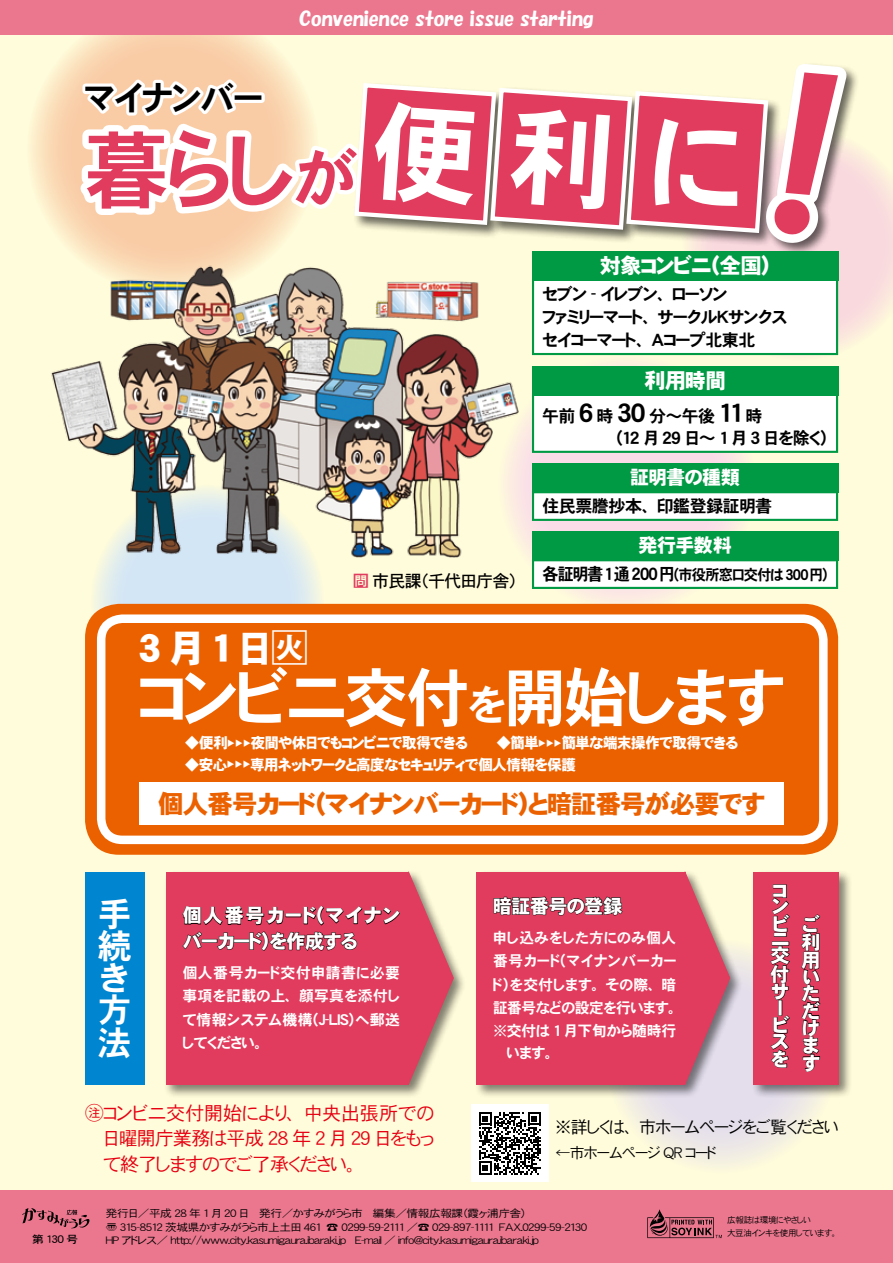
<style>
.page{position:relative;width:893px;height:1263px;background:#fffcdb}
.page>*{position:absolute;margin:0;border:0;box-sizing:border-box;transform-origin:0 0}
.t1{font:85.05px "DFHS Gothic W7 WING RKSJ H";color:#e13c5d}
.t2{font:63.75px "DFHS Gothic W7 WING RKSJ H";letter-spacing:-.025em;color:#fff}
.t3{font:38.25px "DFHS Gothic W9 WING RKSJ H";color:#fff}
.t4{font:34.05px "DFHS Gothic W7 WING RKSJ H";letter-spacing:-.025em;color:#000}
.t5{font:34.05px/32.2px "DFHS Gothic W7 WING RKSJ H";color:#fff;text-align:justify}
.t6{font:25.5px "DFHS Gothic W9 WING RKSJ H";letter-spacing:-.03em;color:#eb6100}
.t7{font:25.5px "DFHS Gothic W7 WING RKSJ H";color:#000}
.t8{font:21.3px "DFHS Gothic W9 WING RKSJ H";letter-spacing:-.03em;color:#fff}
.t9{font:19.2px/25.5px "DFHS Gothic W3 WING RKSJ H";letter-spacing:-.025em;color:#e60012;text-align:justify}
.t10{font:19.2px/17.4px "DFHS Gothic W9 WING RKSJ H";letter-spacing:-.015em;color:#fff;text-align:justify}
.t11{font:19.2px "HGP Soei Kakupoptai";letter-spacing:-.01em;color:#fff}
.t12{font:19.2px "DFHS Gothic W9 WING RKSJ H";letter-spacing:.105em;color:#fff}
.t13{font:16.95px/23.4px "DFHS Gothic W7 WING RKSJ H";letter-spacing:-.025em;color:#000}
.t14{font:16.95px "DFHS Gothic W3 WING RKSJ H";letter-spacing:-.025em;color:#000}
.t15{font:16.95px "DFHS Gothic W5 WING RKSJ H";letter-spacing:-.045em;color:#000}
.t16{font:16.95px "DFHS Gothic W7 WING RKSJ H";letter-spacing:-.025em;color:#000;scale:.95 1}
.t17{font:14.85px "DFHS Gothic W9 WING RKSJ H";letter-spacing:-.03em;color:#fff}
.t18{font:14.85px/23.4px "DFHS Gothic W7 WING RKSJ H";letter-spacing:.02em;color:#fff;text-align:right}
.t19{font:14.85px/23.4px "DFHS Gothic W7 WING RKSJ H";letter-spacing:-.02em;color:#fff}
.t20{font:14.85px/23.4px "DFHS Gothic W7 WING RKSJ H";letter-spacing:.04em;color:#fff;text-align:right}
.t21{font:14.85px "DFHS Gothic W7 WING RKSJ H";letter-spacing:-.045em;color:#000;scale:.95 1}
.t22{font:14.85px "DFHS Gothic W3 WING RKSJ H";letter-spacing:-.025em;color:#000}
.t23{font:10.5px/13.8px "DFHS Gothic W3 WING RKSJ H";letter-spacing:-.03em;color:#000;scale:1.11 1}
.t24{font:10.5px "DFHS Gothic W5 WING RKSJ H";color:#000;scale:1.11 1}
.t25{font:8.55px/12.5px "DFHS Gothic W3 WING RKSJ H";letter-spacing:-.025em;color:#000}
.t26{font:8.55px "DFHS Gothic W9 WING RKSJ H";color:#fff}
.s1{font-size:63.75px}
.s2{font-family:"Meiryo";color:#e13c5d}
.s3{font-family:"Koz Go Pro";font-weight:800}
.s4{font-size:42.45px}
.s5{font-family:"Koz Go Pro"}
.s6{font-family:"Koz Go Pro";font-weight:200}
</style>
<div class="page">
<svg style="left:499px;top:356px;width:256px;height:256px;fill:#fadde9"></svg>
<div style="left:91px;top:485px;width:233px;height:233px;background:#d3e6f7;border-radius:50%"></div>
<svg style="left:605px;top:940px;width:233px;height:233px;fill:#ece7e6"></svg>
<svg style="left:27px;top:4px;width:292px;height:292px;background:#fad8b4"></svg>
<svg style="left:682px;top:151px;width:211px;height:205px;fill:#f9ddde"></svg>
<div style="left:751px;top:869px;width:101px;height:229px;background:#000;opacity:.5"></div>
<div style="left:753px;top:872px;width:85px;height:212px;background:#e13c5d"></div>
<div style="left:474px;top:869px;width:269px;height:229px;background:#000;opacity:.5"></div>
<div style="left:476px;top:872px;width:209px;height:212px;background:#e13c5d"></div>
<svg style="left:684px;top:870px;width:46px;height:216px"></svg>
<div style="left:164px;top:869px;width:303px;height:229px;background:#000;opacity:.5"></div>
<div style="left:166px;top:872px;width:242px;height:212px;background:#e13c5d"></div>
<svg style="left:408px;top:870px;width:46px;height:216px"></svg>
<img style="left:51px;top:242px;width:482px;height:315px">
<div style="left:0;top:1191px;width:893px;height:72px;background:#ea778e"></div>
<svg style="left:22px;top:1208px;width:67px;height:20px"></svg>
<svg style="left:647px;top:1209px;width:75px;height:29px"></svg>
<div style="left:0;top:0;width:893px;height:34px;background:#ea778e"></div>
<svg style="left:283px;top:136px;width:86px;height:1055px"></svg>
<div style="left:85px;top:604px;width:753px;height:251px;background:#eb6100;border-radius:34px"></div>
<div style="left:97px;top:614px;width:731px;height:230px;border:9px solid #fff;border-radius:21px"></div>
<div style="left:139px;top:782px;width:645px;height:43px;background:#fff"></div>
<div style="left:85px;top:872px;width:60px;height:212px;background:#0086d1"></div>
<svg style="left:182px;top:905px;width:218px;height:47px"></svg>
<svg style="left:493px;top:896px;width:130px;height:20px"></svg>
<svg style="left:772px;top:884px;width:18px;height:48px"></svg>
<div style="left:774px;top:932px;width:13px;height:5px;border:1px solid #000"></div>
<svg style="left:770px;top:945px;width:20px;height:56px"></svg>
<svg style="left:770px;top:1015px;width:20px;height:53px"></svg>
<svg style="left:801px;top:914px;width:20px;height:158px"></svg>
<div style="left:533px;top:280px;width:304px;height:74px;background:#fff"></div>
<div style="left:532px;top:279px;width:306px;height:76px;border:2px solid #094"></div>
<div style="left:532px;top:251px;width:306px;height:30px;background:#094"></div>
<div style="left:533px;top:394px;width:304px;height:58px;background:#fff"></div>
<div style="left:532px;top:393px;width:306px;height:60px;border:2px solid #094"></div>
<div style="left:532px;top:366px;width:306px;height:29px;background:#094"></div>
<svg style="left:67px;top:74px;width:244px;height:147px;background:#fce8d5"></svg>
<div style="left:232px;top:92px;width:33px;height:11px;border:6px solid #fff"></div>
<div style="left:533px;top:492px;width:304px;height:28px;background:#fff"></div>
<div style="left:532px;top:491px;width:306px;height:30px;border:2px solid #094"></div>
<div style="left:532px;top:463px;width:306px;height:30px;background:#094"></div>
<div style="left:471px;top:1104px;width:77px;height:78px;background:#fff"></div>
<svg style="left:479px;top:1112px;width:62px;height:62px"></svg>
<div style="left:533px;top:560px;width:304px;height:28px;background:#fff"></div>
<div style="left:532px;top:559px;width:306px;height:30px;border:2px solid #094"></div>
<div style="left:532px;top:531px;width:306px;height:30px;background:#094"></div>
<svg style="left:352px;top:64px;width:507px;height:189px"></svg>
<h3 class="t4" style="left:85px;top:81px;width:180px">マイナンバー</h3>
<h3 class="t11" style="left:299px;top:9px;width:296px">Convenience store issue starting</h3>
<h1 class="t1" style="left:84px;top:128px;width:276px">暮らし<span class="s1">が</span></h1>
<h3 class="t15" style="left:352px;top:572px;width:167px"><span class="s2">問</span>市民課（千代田庁舎(</h3>
<h3 class="t8" style="left:600px;top:255px;width:173px">対象コンビニ（全国(</h3>
<h3 class="t13" style="left:542px;top:282px;width:246px">セブン ‐ イレブン、ローソン<br>ファミリーマート、サークルＫサンクスセイコーマート、Ａコープ北東北</h3>
<h3 class="t8" style="left:644px;top:370px;width:83px">利用時間</h3>
<h3 class="t7" style="left:617px;top:400px;width:30px">30</h3>
<h3 class="t7" style="left:579px;top:400px;width:16px">6</h3>
<h3 class="t7" style="left:718px;top:400px;width:27px">11</h3>
<h3 class="t13" style="left:649px;top:404px;width:68px">分～午後</h3>
<h3 class="t13" style="left:542px;top:404px;width:35px">午前</h3>
<h3 class="t13" style="left:597px;top:404px;width:19px">時</h3>
<h3 class="t13" style="left:746px;top:404px;width:19px">時</h3>
<h3 class="t13" style="left:614px;top:427px;width:216px">（12 月 29 日～ 1 月 3 日を除く(</h3>
<h3 class="t10" style="left:630px;top:469px;width:111px">証明書の種類</h3>
<h3 class="t13" style="left:542px;top:495px;width:231px">住民票謄抄本、印鑑登録証明書</h3>
<h3 class="t10" style="left:638px;top:537px;width:95px">発行手数料</h3>
<h3 class="t16" style="left:542px;top:566px;width:141px">各証明書 通1 200円</h3>
<h3 class="t21" style="left:672px;top:567px;width:167px">（市役所窓口交付は 300円(</h3>
<h3 class="t3" style="left:139px;top:629px;width:172px">3月1日<span class="s3">火</span></h3>
<h2 class="t2" style="left:138px;top:665px;width:648px">コンビニ交付<span class="s4">を</span>開始します</h2>
<h3 class="t17" style="left:251px;top:736px;width:289px">夜間や休日でもコンビニで取得できる　　　　◆簡単</h3>
<p class="t26" style="left:251px;top:739px;width:10px;rotate:90deg">▲</p>
<p class="t26" style="left:554px;top:739px;width:10px;rotate:90deg">▲</p>
<h3 class="t17" style="left:562px;top:736px;width:178px">簡単な端末操作で取得できる</h3>
<h3 class="t17" style="left:185px;top:736px;width:45px">◆便利</h3>
<p class="t26" style="left:243px;top:739px;width:10px;rotate:90deg">▲</p>
<p class="t26" style="left:546px;top:739px;width:10px;rotate:90deg">▲</p>
<p class="t26" style="left:236px;top:739px;width:10px;rotate:90deg">▲</p>
<p class="t26" style="left:562px;top:739px;width:10px;rotate:90deg">▲</p>
<h3 class="t17" style="left:185px;top:757px;width:44px">◆安心</h3>
<p class="t26" style="left:243px;top:760px;width:10px;rotate:90deg">▲</p>
<h3 class="t17" style="left:250px;top:757px;width:327px">専用ネットワークと高度なセキュリティで個人情報を保護</h3>
<p class="t26" style="left:235px;top:760px;width:10px;rotate:90deg">▲</p>
<p class="t26" style="left:251px;top:760px;width:10px;rotate:90deg">▲</p>
<h3 class="t5" style="left:98px;top:898px;width:35px">手続き方法</h3>
<h3 class="t6" style="left:158px;top:791px;width:608px">個人番号カード（マイナンバーカード）と暗証番号が必要です</h3>
<h3 class="t12" style="left:183px;top:906px;width:219px">個人番号カード（マイナン</h3>
<h3 class="t10" style="left:183px;top:933px;width:176px">バーカード）を作成する</h3>
<h3 class="t18" style="left:183px;top:961px;width:219px">個人番号カード交付申請書に必要顔写真を添付し</h3>
<h3 class="t18" style="left:183px;top:984px;width:219px;text-align:left">事項を記載の上、<br>て情報システム機構 -J（ LIS）へ郵送してください。</h3>
<h3 class="t10" style="left:493px;top:898px;width:131px">暗証番号の登録</h3>
<h3 class="t20" style="left:493px;top:926px;width:185px">申し込みをした方にのみ個人番号カード（マイナンバーカーその際、暗</h3>
<h3 class="t19" style="left:493px;top:973px;width:185px">ド）を交付します。<br>証番号などの設定を行います。※交付は 1 月下旬から随時行</h3>
<h3 class="t18" style="left:507px;top:1041px;width:47px">います。</h3>
<h3 class="t10" style="left:771px;top:882px;width:17px">コ</h3>
<h3 class="t10" style="left:771px;top:897px;width:20px;line-height:18.1px">ンビ</h3>
<h3 class="t10" style="left:771px;top:931px;width:20px">ニ</h3>
<h3 class="t10" style="left:771px;top:947px;width:20px">交付サー</h3>
<h3 class="t10" style="left:771px;top:1018px;width:20px;line-height:15.8px">ビス</h3>
<h3 class="t10" style="left:771px;top:1051px;width:19px">を</h3>
<h3 class="t10" style="left:801px;top:916px;width:20px">ご利用い</h3>
<h3 class="t10" style="left:801px;top:985px;width:20px">ただけます</h3>
<h3 class="t9" style="left:102px;top:1101px;width:334px;text-indent:-17px"><span class="s5">㊟</span>コンビニ交付開始により、中央出張所での日曜開庁業務は平成 28 年 2 月 29 日をもって終了しますのでご了承ください。</h3>
<h3 class="t14" style="left:555px;top:1118px;width:285px">※詳しくは、市ホームページをご覧ください</h3>
<h3 class="t22" style="left:555px;top:1145px;width:162px">←市ホームページ QR コード</h3>
<p class="t24" style="left:32px;top:1234px;width:43px">第 130 号</p>
<p class="t23" style="left:373px;top:1206px;width:140px">編集／情報広報課（霞ヶ浦庁舎(</p>
<p class="t23" style="left:106px;top:1206px;width:435px">発行日／平成 28 年 1 月 20 日<br><span class="s5">〠</span> 315-8512 茨城県かすみがうら市上土田 461　<span class="s6">☎</span> 0299-59-2111 ／<span class="s6">☎</span> 029-897-1111　FAX.0299-59-2130<br>HP アドレス／ http://www.city.kasumigaura.ibarakij p. 　 -E mail ／ info@city.kasumigaura.ibarakij p.</p>
<p class="t23" style="left:259px;top:1206px;width:95px">発行／かすみがうら市</p>
<p class="t25" style="left:727px;top:1214px;width:111px">広報誌は環境にやさしい<br>大豆油インキを使用しています。</p>
</div>
